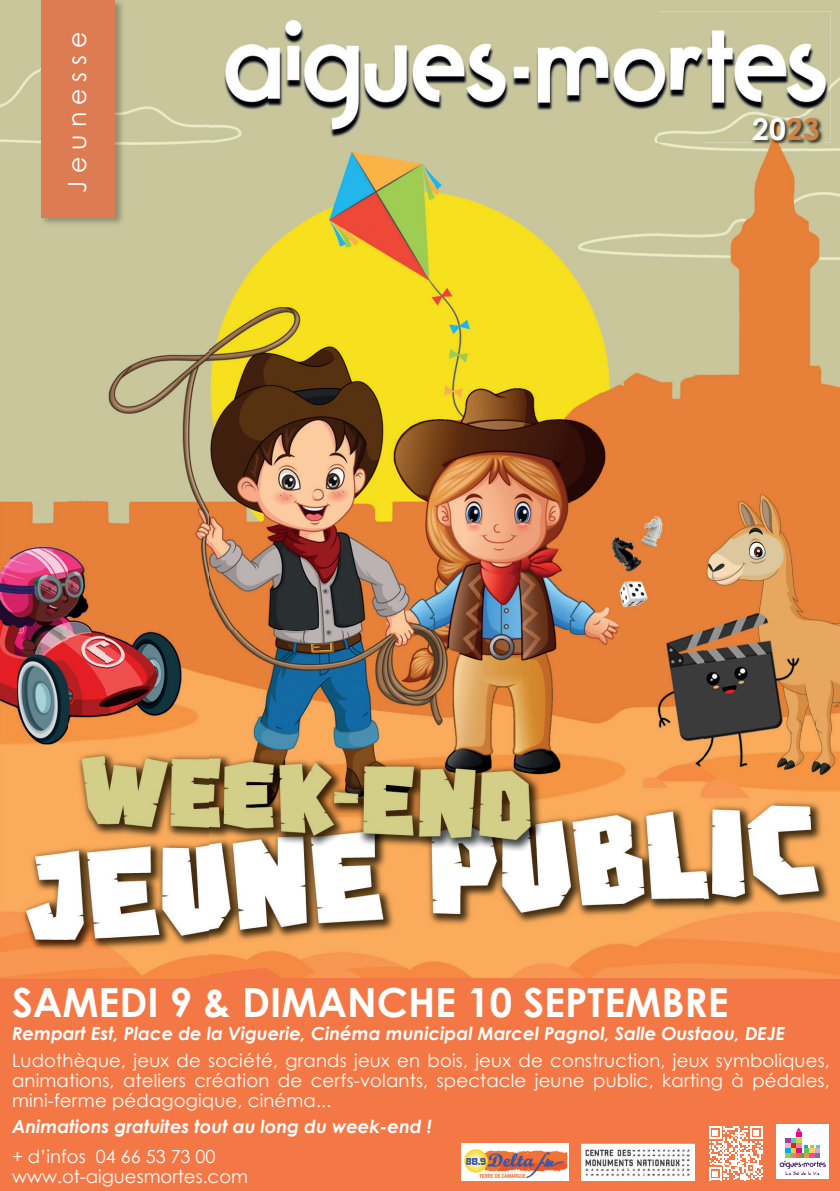
<style>
.page{position:relative;width:840px;height:1191px;background:#fff}
.page>*{position:absolute;margin:0;border:0;box-sizing:border-box;transform-origin:0 0}
.t1{font:700 40px "Century Gothic";color:#fff}
.t2{font:700 30px "Century Gothic";color:#fff}
.t3{font:25.2px "Century Gothic";letter-spacing:.28em;color:#fff}
.t4{font:18px/20px "Century Gothic";letter-spacing:.01em;color:#fff;text-align:justify}
.t5{font:italic 700 18px "Century Gothic";color:#fff}
.s1{color:#d28346}
</style>
<div class="page">
<img style="left:0;top:0;width:68px;height:1191px">
<img style="left:104px;top:0;width:105px;height:1191px">
<div style="left:209px;top:0;width:630px;height:34px;background:#c9c69c"></div>
<img style="left:808px;top:34px;width:31px;height:1157px">
<img style="left:209px;top:142px;width:599px;height:1049px">
<img style="left:68px;top:227px;width:36px;height:964px">
<img style="left:40px;top:0;width:85px;height:227px">
<div style="left:42px;top:0;width:73px;height:217px;background:#dd7c52"></div>
<img style="left:209px;top:11px;width:620px;height:131px">
<img style="left:751px;top:117px;width:72px;height:29px">
<div style="left:776px;top:1124px;width:52px;height:54px;background:#fff"></div>
<svg style="left:779px;top:1127px;width:46px;height:48px"></svg>
<img style="left:461px;top:1143px;width:107px;height:37px">
<img style="left:464px;top:1149px;width:23px;height:23px;border-radius:12px">
<img style="left:465px;top:1157px;width:20px;height:7px">
<svg style="left:708px;top:1126px;width:54px;height:54px"></svg>
<div style="left:580px;top:1143px;width:114px;height:37px;background:#f6956e"></div>
<img style="left:580px;top:1144px;width:114px;height:36px">
<h3 class="t3" style="left:59px;top:192px;width:163px;rotate:-90deg">Jeunesse</h3>
<h2 class="t2" style="left:751px;top:106px;width:69px">20<span class="s1">23</span></h2>
<h1 class="t1" style="left:12px;top:972px;width:717px">SAMEDI 9 &amp; DIMANCHE 10 SEPTEMBRE</h1>
<p class="t5" style="left:12px;top:1019px;width:774px">Rempart Est, Place de la Viguerie, Cinéma municipal Marcel Pagnol, Salle Oustaou, DEJE</p>
<p class="t4" style="left:12px;top:1050px;width:818px">Ludothèque, jeux de société, grands jeux en bois, jeux de construction, jeux symboliques, animations, ateliers création de cerfs-volants, spectacle jeune public, karting à pédales, mini-ferme pédagogique, cinéma...</p>
<p class="t5" style="left:12px;top:1113px;width:421px">Animations gratuites tout au long du week-end !</p>
<p class="t4" style="left:12px;top:1146px;width:237px">+ d’infos 04 66 53 73 00 www.ot-aiguesmortes.com</p>
</div>
